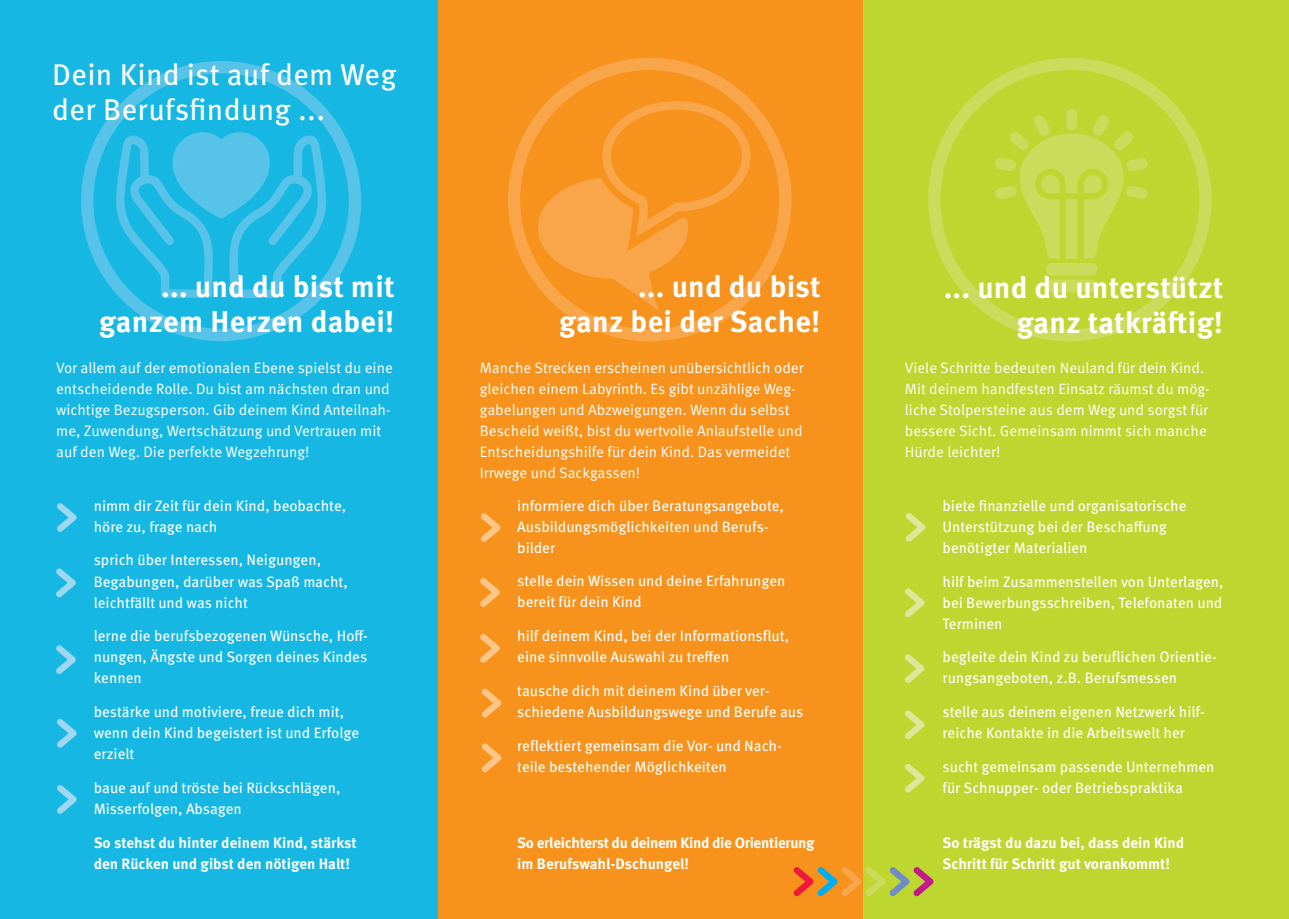
<style>
.page{position:relative;width:1289px;height:919px;background:#fff}
.page>*{position:absolute;margin:0;border:0;box-sizing:border-box;transform-origin:0 0}
.t1{font:700 30px/34.5px "Meta Pro";letter-spacing:.01em;color:#fff;text-align:right}
.t2{font:30px/34.5px "Meta Pro";letter-spacing:.01em;color:#fff}
.t3{font:15px/21px "Meta Pro";color:#fff}
.t4{font:15px/21px "Meta Pro Norm";color:#fff}
.t5{font:700 15px/21px "Meta Pro";letter-spacing:-.005em;color:#fff}
</style>
<div class="page">
<div style="left:0;top:0;width:438px;height:918px;background:#16b8e3"></div>
<div style="left:81px;top:61px;width:280px;height:280px;border:12px solid #57c3e8;border-radius:50%"></div>
<svg style="left:115px;top:129px;width:212px;height:169px"></svg>
<div style="left:438px;top:0;width:425px;height:918px;background:#f7931d"></div>
<div style="left:863px;top:0;width:425px;height:918px;background:#bed630"></div>
<div style="left:928px;top:58px;width:283px;height:283px;border:12px solid #cbdc5c;border-radius:50%"></div>
<svg style="left:995px;top:109px;width:153px;height:183px"></svg>
<div style="left:508px;top:58px;width:283px;height:283px;border:12px solid #f9a64a;border-radius:50%"></div>
<svg style="left:538px;top:83px;width:231px;height:228px"></svg>
<svg style="left:57px;top:503px;width:20px;height:29px"></svg>
<svg style="left:56px;top:568px;width:20px;height:29px"></svg>
<svg style="left:56px;top:645px;width:20px;height:29px"></svg>
<svg style="left:57px;top:719px;width:20px;height:28px"></svg>
<svg style="left:57px;top:785px;width:20px;height:28px"></svg>
<svg style="left:481px;top:513px;width:19px;height:29px"></svg>
<svg style="left:480px;top:578px;width:20px;height:28px"></svg>
<svg style="left:480px;top:634px;width:20px;height:28px"></svg>
<svg style="left:481px;top:743px;width:20px;height:29px"></svg>
<svg style="left:481px;top:688px;width:20px;height:29px"></svg>
<svg style="left:793px;top:867px;width:140px;height:29px"></svg>
<svg style="left:905px;top:513px;width:20px;height:28px"></svg>
<svg style="left:905px;top:588px;width:19px;height:29px"></svg>
<svg style="left:905px;top:654px;width:19px;height:29px"></svg>
<svg style="left:905px;top:710px;width:19px;height:29px"></svg>
<svg style="left:905px;top:763px;width:19px;height:29px"></svg>
<h1 class="t2" style="left:52px;top:55px;width:346px">Dein Kind ist auf dem Weg der Berufsfindung ...</h1>
<h1 class="t1" style="left:99px;top:267px;width:297px">... und du bist mit ganzem Herzen dabei!</h1>
<h1 class="t1" style="left:559px;top:267px;width:263px">... und du bist<br>ganz bei der Sache!</h1>
<h1 class="t1" style="left:943px;top:268px;width:281px">... und du unterstützt ganz tatkräftig!</h1>
<p class="t4" style="left:904px;top:356px;width:306px">Viele Schritte bedeuten Neuland für dein Kind.<br>Mit deinem handfesten Einsatz räumst du mög&shy;liche Stolpersteine aus dem Weg und sorgst für bessere Sicht. Gemeinsam nimmt sich manche Hürde leichter!</p>
<p class="t4" style="left:56px;top:356px;width:338px">Vor allem auf der emotionalen Ebene spielst du eine entscheidende Rolle. Du bist am nächsten dran und wichtige Bezugsperson. Gib deinem Kind Anteilnah&shy;me, Zuwendung, Wertschätzung und Vertrauen mit auf den Weg. Die perfekte Wegzehrung!</p>
<p class="t4" style="left:480px;top:356px;width:325px">Manche Strecken erscheinen unübersichtlich oder gleichen einem Labyrinth. Es gibt unzählige Weg&shy;gabelungen und Abzweigungen. Wenn du selbst Bescheid weißt, bist du wertvolle Anlaufstelle und Entscheidungshilfe für dein Kind. Das vermeidet Irrwege und Sackgassen!</p>
<p class="t3" style="left:94px;top:494px;width:254px">nimm dir Zeit für dein Kind, beobachte, höre zu, frage nach</p>
<p class="t3" style="left:94px;top:548px;width:256px">sprich über Interessen, Neigungen,<br>Begabungen, darüber was Spaß macht, leichtfällt und was nicht</p>
<p class="t3" style="left:94px;top:624px;width:276px;text-align:justify">lerne die berufsbezogenen Wünsche, Hoff&shy;nungen, Ängste und Sorgen deines Kindes kennen</p>
<p class="t3" style="left:94px;top:700px;width:267px">bestärke und motiviere, freue dich mit, wenn dein Kind begeistert ist und Erfolge erzielt</p>
<p class="t3" style="left:94px;top:776px;width:248px">baue auf und tröste bei Rückschlägen,<br>Misserfolgen, Absagen</p>
<p class="t5" style="left:94px;top:830px;width:264px">So stehst du hinter deinem Kind, stärkst den Rücken und gibst den nötigen Halt!</p>
<p class="t3" style="left:517px;top:494px;width:268px">informiere dich über Beratungsangebote,<br>Ausbildungsmöglichkeiten und Berufs&shy;bilder</p>
<p class="t3" style="left:517px;top:569px;width:270px">stelle dein Wissen und deine Erfahrungen bereit für dein Kind</p>
<p class="t3" style="left:517px;top:624px;width:273px">hilf deinem Kind, bei der Informationsflut, eine sinnvolle Auswahl zu treffen</p>
<p class="t3" style="left:517px;top:679px;width:287px">tausche dich mit deinem Kind über ver&shy;schiedene Ausbildungswege und Berufe aus</p>
<p class="t3" style="left:517px;top:734px;width:266px">reflektiert gemeinsam die Vor- und Nach&shy;teile bestehender Möglichkeiten</p>
<p class="t3" style="left:942px;top:494px;width:245px">biete finanzielle und organisatorische<br>Unterstützung bei der Beschaffung benötigter Materialien</p>
<p class="t3" style="left:942px;top:569px;width:283px;text-align:justify">hilf beim Zusammenstellen von Unterlagen, bei Bewerbungsschreiben, Telefonaten und Terminen</p>
<p class="t3" style="left:942px;top:645px;width:276px">begleite dein Kind zu beruflichen Orientie&shy;rungsangeboten, z.B. Berufsmessen</p>
<p class="t3" style="left:942px;top:700px;width:264px">stelle aus deinem eigenen Netzwerk hilf&shy;reiche Kontakte in die Arbeitswelt her</p>
<p class="t3" style="left:942px;top:755px;width:273px">sucht gemeinsam passende Unternehmen für Schnupper- oder Betriebspraktika</p>
<p class="t5" style="left:942px;top:831px;width:243px">So trägst du dazu bei, dass dein Kind<br>Schritt für Schritt gut vorankommt!</p>
<p class="t5" style="left:517px;top:831px;width:299px">So erleichterst du deinem Kind die Orientierung im Berufswahl-Dschungel!</p>
</div>
